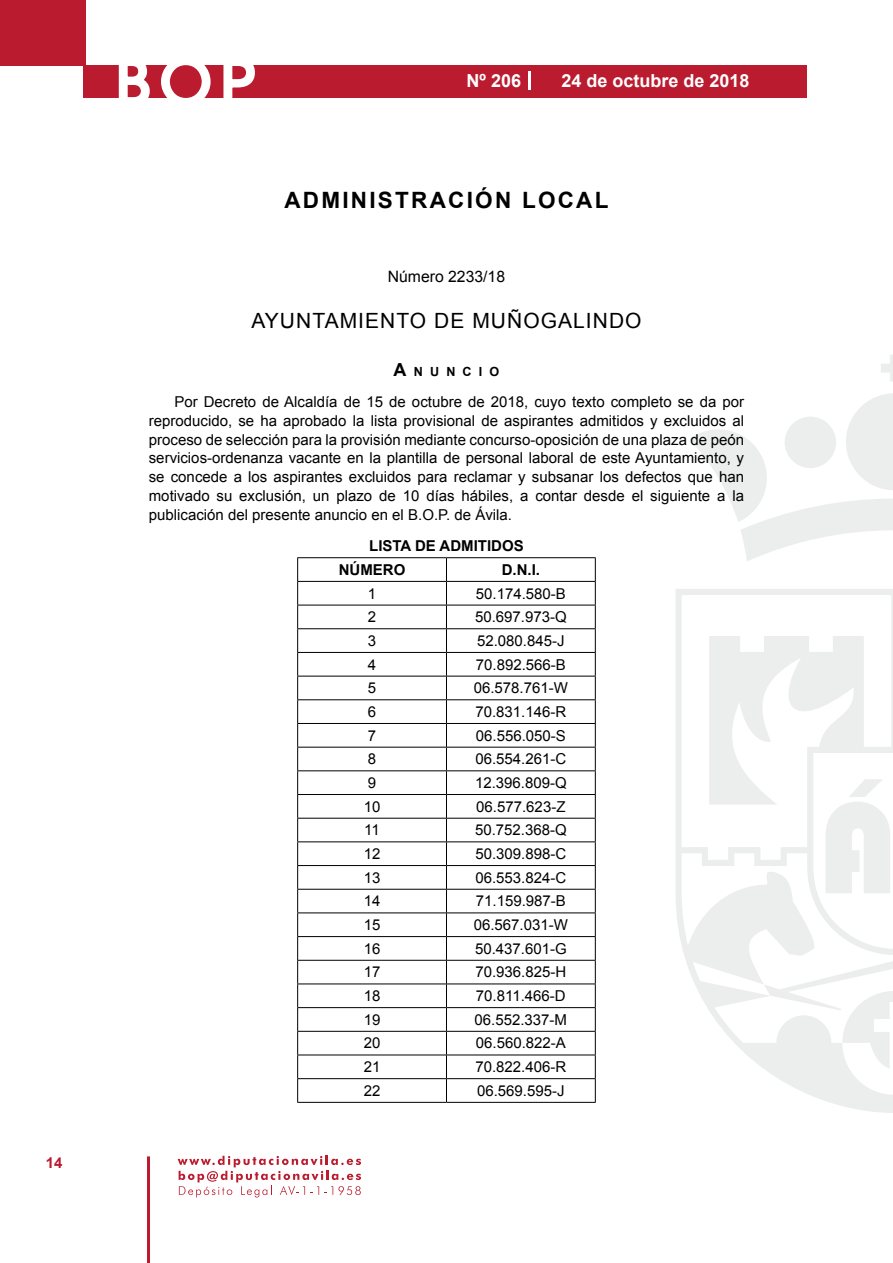
<style>
.page{position:relative;width:893px;height:1263px;background:#fff}
.page>*{position:absolute;margin:0;border:0;box-sizing:border-box;transform-origin:0 0}
.t1{font:500 61.5px "Avant Garde";color:#fff}
.t2{font:700 22.5px "Arial";letter-spacing:.1em;color:#000}
.t3{font:21px "Arial";letter-spacing:.05em;color:#000}
.t4{font:700 18px "Arial";color:#fff}
.t5{font:15.75px "Arial";color:#000}
.t6{font:15px/18.8px "Arial";color:#000;text-align:justify}
.t7{font:700 15px/23.7px "Arial";color:#000}
.t8{font:700 15px "Arial";color:#ba1b2f}
.t9{font:700 12.6px "Arial";letter-spacing:.57em;color:#000}
.s1{font-size:18px}
</style>
<div class="page">
<svg style="left:178px;top:1156px;width:183px;height:41px"></svg>
<hr style="left:147px;top:1156px;width:3px;height:107px;background:#ba1b2f">
<div style="left:0;top:0;width:85px;height:66px;background:#ba1b2f"></div>
<div style="left:84px;top:65px;width:723px;height:33px;background:#ba1b2f"></div>
<svg style="left:118px;top:65px;width:32px;height:33px"></svg>
<svg style="left:161px;top:65px;width:50px;height:33px"></svg>
<svg style="left:223px;top:65px;width:32px;height:33px"></svg>
<svg style="left:529px;top:71px;width:2px;height:19px"></svg>
<svg style="left:881px;top:355px;width:12px;height:27px"></svg>
<svg style="left:690px;top:393px;width:203px;height:168px"></svg>
<svg style="left:676px;top:589px;width:217px;height:524px"></svg>
<svg style="left:764px;top:984px;width:129px;height:86px"></svg>
<svg style="left:825px;top:779px;width:66px;height:114px"></svg>
<hr style="left:297px;top:557px;width:149px;height:1px;background:#000">
<hr style="left:446px;top:557px;width:150px;height:1px;background:#000">
<hr style="left:297px;top:581px;width:149px;height:1px;background:#000">
<hr style="left:446px;top:581px;width:150px;height:1px;background:#000">
<hr style="left:297px;top:605px;width:149px;height:1px;background:#000">
<hr style="left:446px;top:605px;width:150px;height:1px;background:#000">
<hr style="left:297px;top:628px;width:149px;height:1px;background:#000">
<hr style="left:446px;top:628px;width:150px;height:1px;background:#000">
<hr style="left:297px;top:652px;width:149px;height:1px;background:#000">
<hr style="left:446px;top:652px;width:150px;height:1px;background:#000">
<hr style="left:297px;top:676px;width:149px;height:1px;background:#000">
<hr style="left:446px;top:676px;width:150px;height:1px;background:#000">
<hr style="left:297px;top:699px;width:149px;height:1px;background:#000">
<hr style="left:446px;top:699px;width:150px;height:1px;background:#000">
<hr style="left:297px;top:723px;width:149px;height:1px;background:#000">
<hr style="left:446px;top:723px;width:150px;height:1px;background:#000">
<hr style="left:297px;top:747px;width:149px;height:1px;background:#000">
<hr style="left:446px;top:747px;width:150px;height:1px;background:#000">
<hr style="left:297px;top:770px;width:149px;height:1px;background:#000">
<hr style="left:446px;top:770px;width:150px;height:1px;background:#000">
<hr style="left:297px;top:794px;width:149px;height:1px;background:#000">
<hr style="left:446px;top:794px;width:150px;height:1px;background:#000">
<hr style="left:297px;top:818px;width:149px;height:1px;background:#000">
<hr style="left:446px;top:818px;width:150px;height:1px;background:#000">
<hr style="left:297px;top:841px;width:149px;height:1px;background:#000">
<hr style="left:446px;top:841px;width:150px;height:1px;background:#000">
<hr style="left:297px;top:865px;width:149px;height:1px;background:#000">
<hr style="left:446px;top:865px;width:150px;height:1px;background:#000">
<hr style="left:297px;top:889px;width:149px;height:1px;background:#000">
<hr style="left:446px;top:889px;width:150px;height:1px;background:#000">
<hr style="left:297px;top:912px;width:149px;height:1px;background:#000">
<hr style="left:446px;top:912px;width:150px;height:1px;background:#000">
<hr style="left:297px;top:936px;width:149px;height:1px;background:#000">
<hr style="left:446px;top:936px;width:150px;height:1px;background:#000">
<hr style="left:297px;top:960px;width:149px;height:1px;background:#000">
<hr style="left:446px;top:960px;width:150px;height:1px;background:#000">
<hr style="left:297px;top:983px;width:149px;height:1px;background:#000">
<hr style="left:446px;top:983px;width:150px;height:1px;background:#000">
<hr style="left:297px;top:1007px;width:149px;height:1px;background:#000">
<hr style="left:446px;top:1007px;width:150px;height:1px;background:#000">
<hr style="left:297px;top:1031px;width:149px;height:1px;background:#000">
<hr style="left:446px;top:1031px;width:150px;height:1px;background:#000">
<hr style="left:297px;top:1054px;width:149px;height:1px;background:#000">
<hr style="left:446px;top:1054px;width:150px;height:1px;background:#000">
<hr style="left:297px;top:1078px;width:149px;height:1px;background:#000">
<svg style="left:297px;top:558px;width:1px;height:544px"></svg>
<hr style="left:446px;top:1078px;width:150px;height:1px;background:#000">
<svg style="left:446px;top:558px;width:1px;height:544px"></svg>
<svg style="left:595px;top:558px;width:1px;height:544px"></svg>
<hr style="left:297px;top:1102px;width:149px;height:1px;background:#000">
<hr style="left:446px;top:1102px;width:150px;height:1px;background:#000">
<p class="t8" style="left:46px;top:1153px;width:18px">14</p>
<h1 class="t1" style="left:115px;top:44px;width:141px">BOP</h1>
<p class="t4" style="left:467px;top:69px;width:56px">Nº 206</p>
<p class="t4" style="left:561px;top:69px;width:190px">24 de octubre de 2018</p>
<h2 class="t2" style="left:284px;top:185px;width:325px">ADMINISTRACIÓN LOCAL</h2>
<p class="t5" style="left:388px;top:266px;width:119px">Número 2233/18</p>
<h3 class="t3" style="left:251px;top:307px;width:392px">AYUNTAMIENTO DE MUÑOGALINDO</h3>
<p class="t9" style="left:394px;top:363px;width:107px"><span class="s1">A</span>NUNCIO</p>
<p class="t6" style="left:149px;top:392px;width:597px;text-indent:26px">Por Decreto de Alcaldía de 15 de octubre de 2018, cuyo texto completo se da por reproducido, se ha aprobado la lista provisional de aspirantes admitidos y excluidos al proceso de selección para la provisión mediante concurso-oposición de una plaza de peón servicios-ordenanza vacante en la plantilla de personal laboral de este Ayuntamiento, y se concede a los aspirantes excluidos para reclamar y subsanar los defectos que han motivado su exclusión, un plazo de 10 días hábiles, a contar desde el siguiente a la publicación del presente anuncio en el B.O.P. de Ávila.</p>
<p class="t7" style="left:339px;top:535px;width:186px;text-indent:31px">LISTA DE ADMITIDOS<br>NÚMERO</p>
<p class="t7" style="left:502px;top:558px;width:40px">D.N.I.</p>
<p class="t6" style="left:368px;top:584px;width:10px">1</p>
<p class="t6" style="left:476px;top:584px;width:92px">50.174.580-B</p>
<p class="t6" style="left:368px;top:608px;width:10px">2</p>
<p class="t6" style="left:475px;top:608px;width:93px">50.697.973-Q</p>
<p class="t6" style="left:368px;top:631px;width:10px">3</p>
<p class="t6" style="left:477px;top:631px;width:89px">52.080.845-J</p>
<p class="t6" style="left:368px;top:655px;width:10px">4</p>
<p class="t6" style="left:476px;top:655px;width:92px">70.892.566-B</p>
<p class="t6" style="left:368px;top:679px;width:10px">5</p>
<p class="t6" style="left:474px;top:679px;width:96px">06.578.761-W</p>
<p class="t6" style="left:368px;top:702px;width:10px">6</p>
<p class="t6" style="left:475px;top:702px;width:92px">70.831.146-R</p>
<p class="t6" style="left:368px;top:726px;width:10px">7</p>
<p class="t6" style="left:476px;top:726px;width:92px">06.556.050-S</p>
<p class="t6" style="left:368px;top:750px;width:10px">8</p>
<p class="t6" style="left:475px;top:750px;width:92px">06.554.261-C</p>
<p class="t6" style="left:368px;top:773px;width:10px">9</p>
<p class="t6" style="left:475px;top:773px;width:93px">12.396.809-Q</p>
<p class="t6" style="left:364px;top:797px;width:18px">10</p>
<p class="t6" style="left:476px;top:797px;width:91px">06.577.623-Z</p>
<p class="t6" style="left:364px;top:821px;width:17px">11</p>
<p class="t6" style="left:475px;top:821px;width:93px">50.752.368-Q</p>
<p class="t6" style="left:364px;top:845px;width:18px">12</p>
<p class="t6" style="left:475px;top:845px;width:92px">50.309.898-C</p>
<p class="t6" style="left:364px;top:868px;width:18px">13</p>
<p class="t6" style="left:475px;top:868px;width:92px">06.553.824-C</p>
<p class="t6" style="left:364px;top:892px;width:18px">14</p>
<p class="t6" style="left:476px;top:892px;width:92px">71.159.987-B</p>
<p class="t6" style="left:364px;top:916px;width:18px">15</p>
<p class="t6" style="left:474px;top:916px;width:96px">06.567.031-W</p>
<p class="t6" style="left:364px;top:939px;width:18px">16</p>
<p class="t6" style="left:475px;top:939px;width:93px">50.437.601-G</p>
<p class="t6" style="left:364px;top:963px;width:18px">17</p>
<p class="t6" style="left:475px;top:963px;width:92px">70.936.825-H</p>
<p class="t6" style="left:364px;top:987px;width:18px">18</p>
<p class="t6" style="left:476px;top:987px;width:91px">70.811.466-D</p>
<p class="t6" style="left:364px;top:1010px;width:18px">19</p>
<p class="t6" style="left:475px;top:1010px;width:94px">06.552.337-M</p>
<p class="t6" style="left:364px;top:1034px;width:18px">20</p>
<p class="t6" style="left:476px;top:1034px;width:92px">06.560.822-A</p>
<p class="t6" style="left:364px;top:1058px;width:18px">21</p>
<p class="t6" style="left:475px;top:1058px;width:92px">70.822.406-R</p>
<p class="t6" style="left:364px;top:1081px;width:18px">22</p>
<p class="t6" style="left:477px;top:1081px;width:89px">06.569.595-J</p>
</div>
